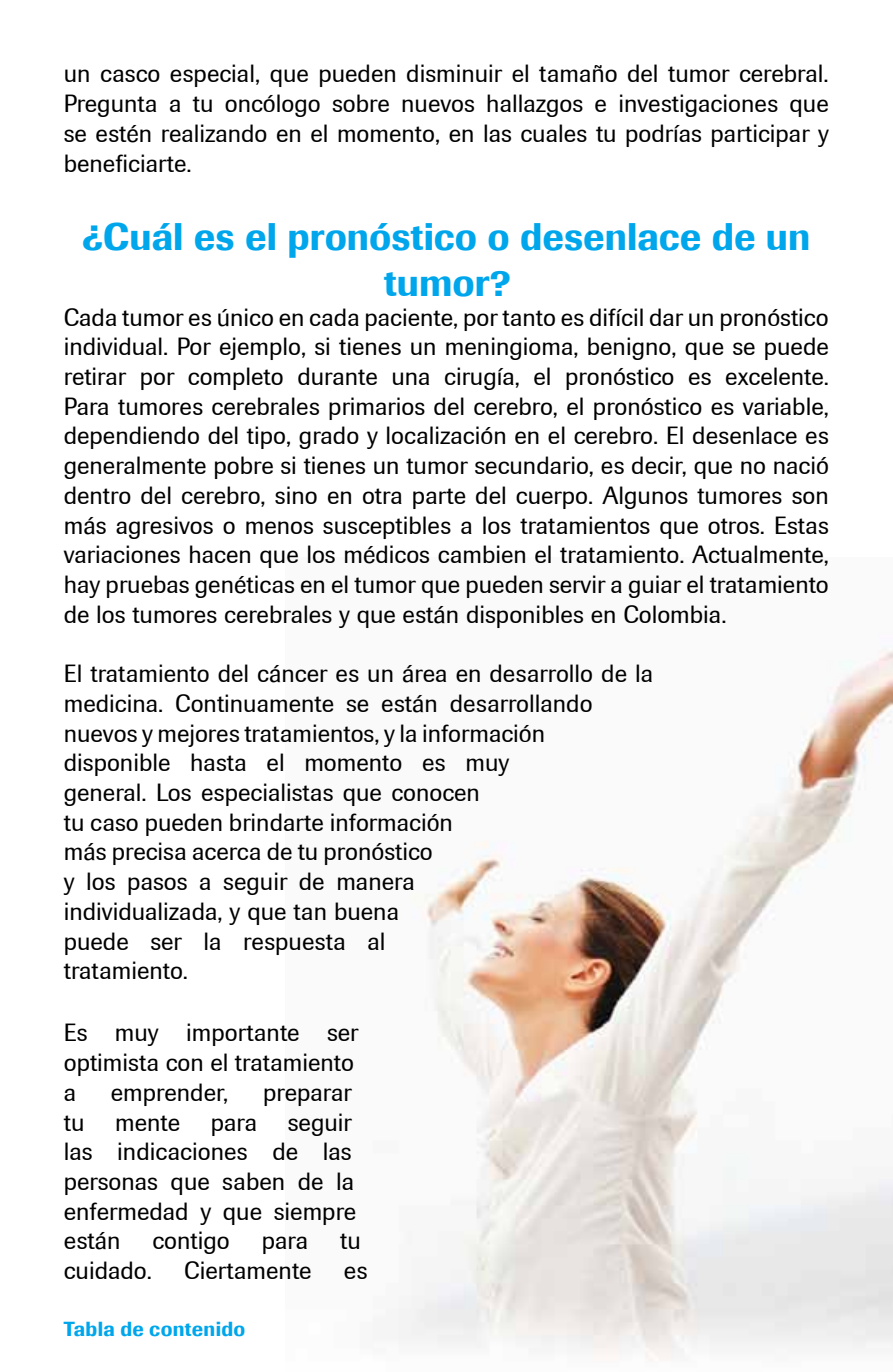
<style>
.page{position:relative;width:893px;height:1372px;background:#fff}
.page>*{position:absolute;margin:0;border:0;box-sizing:border-box;transform-origin:0 0}
.t1{font:500 38.25px/45.9px "Imago";color:#00a6eb;text-align:center}
.t2{font:24.75px/29.7px "Imago";color:#000}
.t3{font:500 20.25px "Imago";letter-spacing:.015em;color:#00a6eb}
</style>
<div class="page">
<img style="left:398px;top:648px;width:495px;height:713px">
<p class="t2" style="left:64px;top:59px;width:767px;text-align:justify">un casco especial, que pueden disminuir el tamaño del tumor cerebral.<br>Pregunta a tu oncólogo sobre nuevos hallazgos e investigaciones que se estén realizando en el momento, en las cuales tu podrías participar y beneficiarte.</p>
<h1 class="t1" style="left:82px;top:213px;width:730px">¿Cuál es el pronóstico o desenlace de un tumor?</h1>
<p class="t2" style="left:64px;top:302px;width:767px;text-align:justify">Cada tumor es único en cada paciente, por tanto es difícil dar un pronóstico individual. Por ejemplo, si tienes un meningioma, benigno, que se puede retirar por completo durante una cirugía, el pronóstico es excelente.<br>Para tumores cerebrales primarios del cerebro, el pronóstico es variable, dependiendo del tipo, grado y localización en el cerebro. El desenlace es generalmente pobre si tienes un tumor secundario, es decir, que no nació dentro del cerebro, sino en otra parte del cuerpo. Algunos tumores son más agresivos o menos susceptibles a los tratamientos que otros. Estas variaciones hacen que los médicos cambien el tratamiento. Actualmente, hay pruebas genéticas en el tumor que pueden servir a guiar el tratamiento de los tumores cerebrales y que están disponibles en Colombia.</p>
<p class="t2" style="left:64px;top:658px;width:591px">El tratamiento del cáncer es un área en desarrollo de la medicina. Continuamente se están desarrollando nuevos y mejores tratamientos, y la información disponible hasta el momento es muy<br>general. Los especialistas que conocen<br>tu caso pueden brindarte información<br>más precisa acerca de tu pronóstico<br>y los pasos a seguir de manera<br>individualizada, y que tan buena<br>puede ser la respuesta al<br>tratamiento.</p>
<p class="t2" style="left:64px;top:1018px;width:296px">Es muy importante ser optimista con el tratamiento a</p>
<p class="t2" style="left:111px;top:1077px;width:119px">emprender,</p>
<p class="t2" style="left:64px;top:1077px;width:294px;text-indent:199px">preparar tu mente para seguir las indicaciones de las personas que saben de la enfermedad y que siempre están</p>
<p class="t2" style="left:152px;top:1225px;width:79px">contigo</p>
<p class="t2" style="left:262px;top:1225px;width:48px">para</p>
<p class="t2" style="left:340px;top:1225px;width:22px">tu</p>
<p class="t2" style="left:64px;top:1255px;width:90px">cuidado.</p>
<p class="t2" style="left:184px;top:1255px;width:129px">Ciertamente</p>
<p class="t2" style="left:344px;top:1255px;width:25px">es</p>
<p class="t3" style="left:64px;top:1316px;width:183px">Tabla de contenido</p>
</div>
